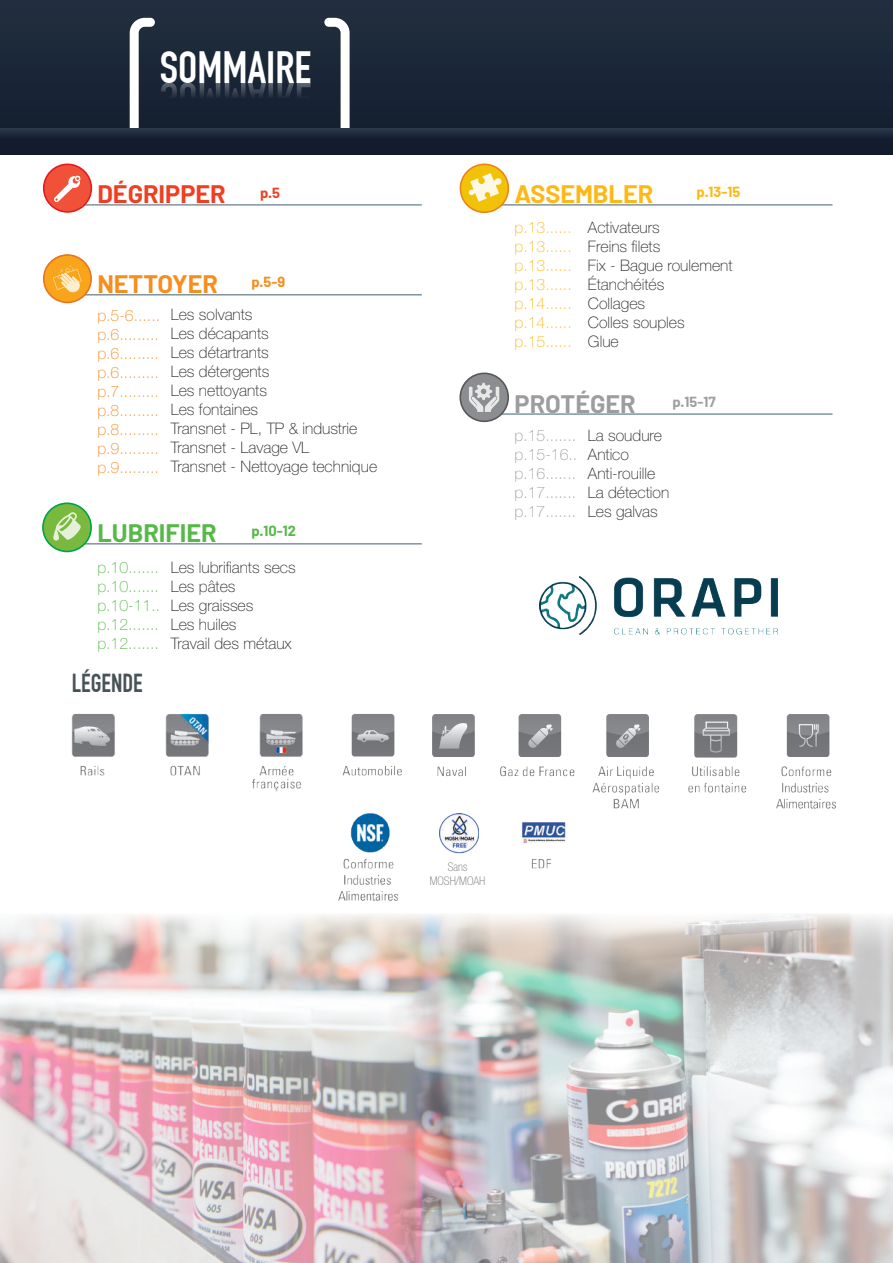
<style>
.page{position:relative;width:893px;height:1263px;background:#fff}
.page>*{position:absolute;margin:0;border:0;box-sizing:border-box;transform-origin:0 0}
.t1{font:44.25px "DIN Engschrift LT";color:#fff}
.t2{font:25.5px "DIN Engschrift LT";color:#475359}
.t3{font:700 24.75px "Barlow";color:#ef3e22}
.t4{font:700 24.75px "Barlow";color:#56b947}
.t5{font:700 24.75px "Barlow";color:#fcb814}
.t6{font:700 24.75px "Barlow";letter-spacing:-.005em;color:#f68e1e}
.t7{font:700 24.75px "Barlow";color:#9b9da0}
.t8{font:100 15.9px/19px "Helvetica Neue LT Std";color:#231f20}
.t9{font:100 15.9px/19px "Helvetica Neue LT Std";color:#f6891f;text-align:justify}
.t10{font:100 15.9px/19px "Helvetica Neue LT Std";color:#fcb814;text-align:justify}
.t11{font:100 15.9px/19px "Helvetica Neue LT Std";color:#56b947;text-align:justify}
.t12{font:100 15.9px/19px "Helvetica Neue LT Std";color:#9b9da0;text-align:justify}
.t13{font:700 14.25px "Barlow";color:#56b947}
.t14{font:700 14.25px "Barlow";color:#fcb814}
.t15{font:700 14.25px "Barlow";color:#9d9fa2}
.t16{font:700 14.25px "Barlow";color:#f68e1e}
.t17{font:700 14.25px "Barlow";color:#ef4222}
.t18{font:100 condensed 12px/14.4px "Helvetica Neue LT Std";color:#757679;text-align:center}
</style>
<div class="page">
<div style="left:0;top:0;width:893px;height:155px;background:#1b2838"></div>
<svg style="left:161px;top:82px;width:150px;height:14px"></svg>
<svg style="left:130px;top:18px;width:25px;height:110px"></svg>
<svg style="left:324px;top:18px;width:26px;height:110px"></svg>
<svg style="left:0;top:128px;width:893px;height:27px"></svg>
<hr style="left:81px;top:204px;width:341px;height:1px;background:#4d6a78">
<hr style="left:81px;top:294px;width:341px;height:1px;background:#4d6a78">
<hr style="left:81px;top:543px;width:341px;height:1px;background:#4d6a78">
<hr style="left:491px;top:204px;width:341px;height:1px;background:#4d6a78">
<hr style="left:491px;top:413px;width:341px;height:2px;background:#4d6a78">
<div style="left:44px;top:164px;width:47px;height:48px;background:#f05138;border-radius:50%"></div>
<div style="left:43px;top:164px;width:49px;height:49px;border:2px solid #e21a21;border-radius:50%"></div>
<svg style="left:54px;top:176px;width:27px;height:26px"></svg>
<div style="left:44px;top:255px;width:47px;height:47px;background:#f9a51b;border-radius:50%"></div>
<div style="left:43px;top:254px;width:49px;height:49px;border:2px solid #e9731e;border-radius:50%"></div>
<svg style="left:53px;top:265px;width:29px;height:28px"></svg>
<div style="left:43px;top:503px;width:48px;height:48px;background:#79ba3e;border-radius:50%"></div>
<div style="left:42px;top:502px;width:50px;height:50px;border:2px solid #00a14c;border-radius:50%"></div>
<svg style="left:53px;top:512px;width:28px;height:29px"></svg>
<div style="left:460px;top:164px;width:48px;height:48px;background:#f2c209;border-radius:50%"></div>
<div style="left:460px;top:164px;width:49px;height:49px;border:2px solid #ea841d;border-radius:50%"></div>
<svg style="left:468px;top:173px;width:34px;height:29px"></svg>
<img style="left:0;top:914px;width:372px;height:349px">
<div style="left:460px;top:373px;width:48px;height:48px;background:#8b8d90;border-radius:50%"></div>
<div style="left:459px;top:373px;width:50px;height:49px;border:2px solid #57585a;border-radius:50%"></div>
<svg style="left:469px;top:383px;width:30px;height:29px"></svg>
<img style="left:372px;top:914px;width:521px;height:349px">
<img style="left:540px;top:576px;width:237px;height:58px">
<img style="left:71px;top:713px;width:331px;height:79px">
<img style="left:432px;top:714px;width:404px;height:95px">
<img style="left:320px;top:791px;width:255px;height:110px">
<div style="left:422px;top:800px;width:72px;height:107px;background:#fff"></div>
<div style="left:429px;top:814px;width:72px;height:43px;background:#fff"></div>
<img style="left:439px;top:814px;width:39px;height:40px">
<h1 class="t1" style="left:160px;top:41px;width:153px">SOMMAIRE</h1>
<h3 class="t3" style="left:97px;top:179px;width:130px">DÉGRIPPER</h3>
<p class="t17" style="left:260px;top:184px;width:21px">p.5</p>
<h3 class="t6" style="left:97px;top:269px;width:122px">NETTOYER</h3>
<p class="t16" style="left:251px;top:273px;width:35px">p.5-9</p>
<p class="t9" style="left:97px;top:306px;width:64px">p.5-6...... p.6......... p.6......... p.6......... p.7......... p.8......... p.8......... p.9......... p.9.........</p>
<p class="t8" style="left:171px;top:305px;width:208px">Les solvants<br>Les décapants<br>Les détartrants<br>Les détergents<br>Les nettoyants<br>Les fontaines<br>Transnet - PL, TP &amp; industrie<br>Transnet - Lavage VL<br>Transnet - Nettoyage technique</p>
<h3 class="t4" style="left:97px;top:518px;width:121px">LUBRIFIER</h3>
<p class="t13" style="left:251px;top:522px;width:46px">p.10-12</p>
<p class="t11" style="left:97px;top:557px;width:64px">p.10....... p.10....... p.10-11.. p.12....... p.12.......</p>
<h2 class="t2" style="left:72px;top:668px;width:72px">LÉGENDE</h2>
<p class="t8" style="left:171px;top:557px;width:126px">Les lubrifiants secs<br>Les pâtes<br>Les graisses<br>Les huiles<br>Travail des métaux</p>
<h3 class="t5" style="left:515px;top:179px;width:140px">ASSEMBLER</h3>
<p class="t14" style="left:697px;top:183px;width:45px">p.13-15</p>
<p class="t10" style="left:515px;top:218px;width:59px">p.13...... p.13...... p.13...... p.13...... p.14...... p.14...... p.15......</p>
<p class="t8" style="left:588px;top:218px;width:146px">Activateurs<br>Freins filets<br>Fix - Bague roulement<br>Étanchéités<br>Collages<br>Colles souples<br>Glue</p>
<h3 class="t7" style="left:515px;top:388px;width:123px">PROTÉGER</h3>
<p class="t15" style="left:672px;top:393px;width:45px">p.15-17</p>
<p class="t12" style="left:515px;top:426px;width:64px">p.15....... p.15-16.. p.16....... p.17....... p.17.......</p>
<p class="t8" style="left:588px;top:426px;width:83px">La soudure<br>Antico<br>Anti-rouille<br>La détection<br>Les galvas</p>
<p class="t18" style="left:430px;top:859px;width:57px">Sans<br>MOSH/MOAH</p>
</div>
